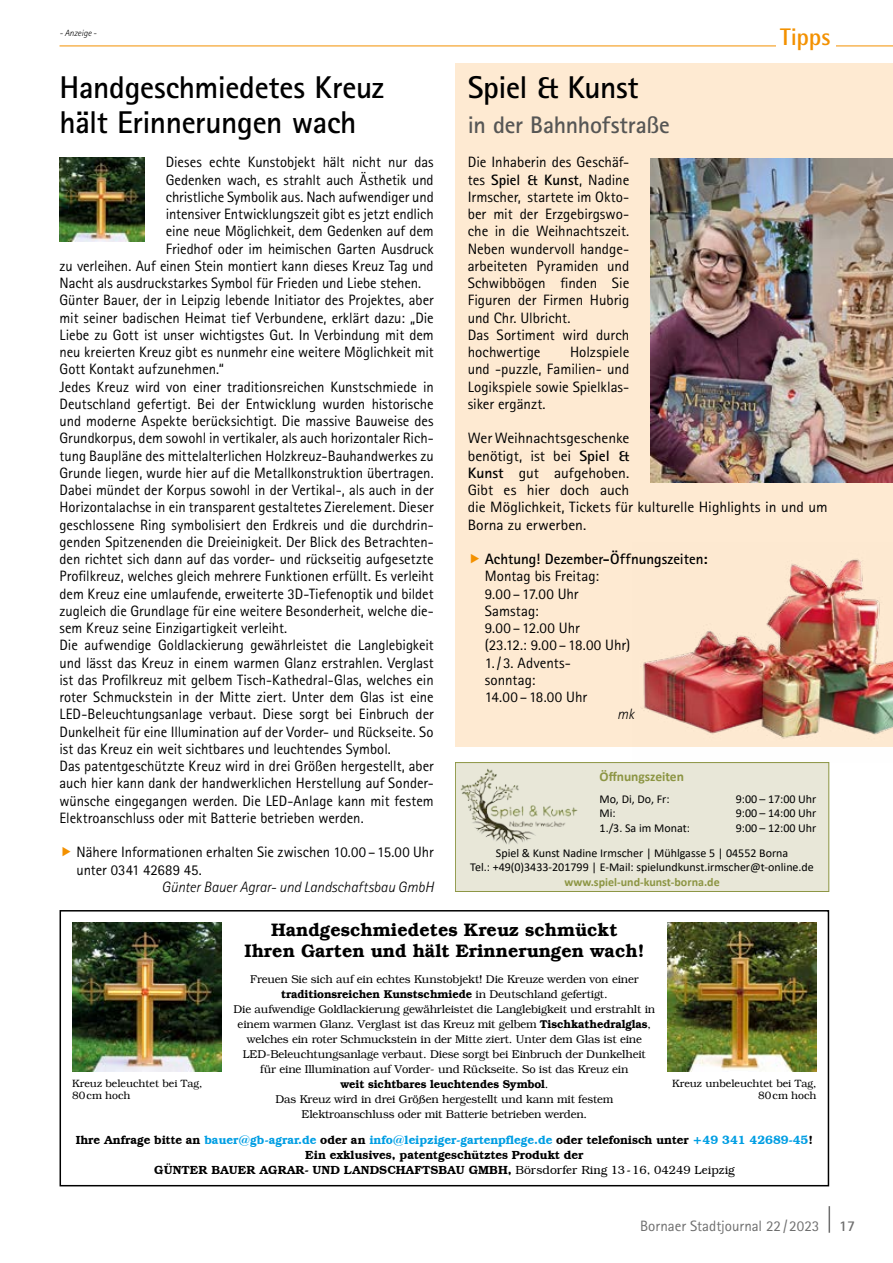
<style>
.page{position:relative;width:893px;height:1263px;background:#fff}
.page>*{position:absolute;margin:0;border:0;box-sizing:border-box;transform-origin:0 0}
.t1{font:700 31.5px/34.5px "Rotis Sans Serif Std";letter-spacing:-.01em;color:#000}
.t2{font:700 24px "Rotis Sans Serif Std";letter-spacing:-.01em;color:#565655}
.t3{font:700 24px "Rotis Semi Sans Std";letter-spacing:-.01em;color:#f39100}
.t4{font:600 18px/21.6px "Bookman";color:#000;text-align:center}
.t5{font:15px/17.2px "Rotis Sans Serif Std";letter-spacing:-.005em;color:#000}
.t6{font:15px/17.2px "Rotis Sans Serif Std";letter-spacing:-.005em;color:#000;scale:1.04 1}
.t7{font:italic 300 15px "Rotis Sans Serif Std";letter-spacing:-.005em;color:#000}
.t8{font:700 15px "Rotis Sans Serif Std";color:#000}
.t9{font:15px "Rotis Sans Serif Std";color:#6e6e6e}
.t10{font:700 15px "Rotis Sans Serif Std";color:#6e6e6e}
.t11{font:700 13.5px "Calibri";color:#8c9543}
.t12{font:600 12px/15px "Bookman IT Cby BT";color:#000;text-align:center}
.t13{font:12px/25.2px "Calibri";color:#000}
.t14{font:700 12px "Calibri";color:#8c9543}
.t15{font:300 11.25px/15px "Bookman";letter-spacing:-.01em;color:#000;text-align:center}
.t16{font:300 10.5px/12.6px "Bookman";color:#000}
.t17{font:italic 300 9px "Rotis Sans Serif Std";color:#000}
.s1{font-weight:700}
.s2{font-weight:600}
.s3{color:#009ee3}
.s4{font-weight:300}
</style>
<div class="page">
<svg style="left:829px;top:1206px;width:1px;height:27px"></svg>
<hr style="left:60px;top:46px;width:833px;height:1px;background:#f39100">
<div style="left:455px;top:64px;width:438px;height:683px;background:#feead2"></div>
<div style="left:776px;top:28px;width:59px;height:30px;background:#fff"></div>
<img style="left:72px;top:923px;width:149px;height:148px">
<img style="left:668px;top:923px;width:148px;height:148px">
<div style="left:60px;top:910px;width:769px;height:276px;border:2px solid #000"></div>
<div style="left:455px;top:762px;width:374px;height:129px;background:#e8e7d8"></div>
<div style="left:455px;top:762px;width:374px;height:130px;border:1px solid #8c9543"></div>
<img style="left:460px;top:768px;width:118px;height:76px">
<img style="left:651px;top:159px;width:242px;height:323px">
<img style="left:632px;top:559px;width:261px;height:204px">
<img style="left:60px;top:157px;width:85px;height:84px">
<p class="t17" style="left:60px;top:28px;width:39px">- Anzeige -</p>
<h1 class="t1" style="left:60px;top:70px;width:326px">Handgeschmiedetes Kreuz hält Erinnerungen wach</h1>
<p class="t5" style="left:166px;top:153px;width:269px">Dieses echte Kunstobjekt hält nicht nur das</p>
<p class="t5" style="left:166px;top:171px;width:269px">Gedenken wach, es strahlt auch Ästhetik und</p>
<p class="t5" style="left:166px;top:188px;width:269px">christliche Symbolik aus. Nach aufwendiger und</p>
<p class="t5" style="left:166px;top:205px;width:269px">intensiver Entwicklungszeit gibt es jetzt endlich</p>
<p class="t5" style="left:166px;top:222px;width:269px">eine neue Möglichkeit, dem Gedenken auf dem</p>
<p class="t5" style="left:166px;top:240px;width:269px">Friedhof oder im heimischen Garten Ausdruck</p>
<p class="t5" style="left:60px;top:257px;width:376px">zu verleihen. Auf einen Stein montiert kann dieses Kreuz Tag und</p>
<p class="t5" style="left:60px;top:274px;width:363px">Nacht als ausdruckstarkes Symbol für Frieden und Liebe stehen.</p>
<p class="t5" style="left:60px;top:291px;width:376px">Günter Bauer, der in Leipzig lebende Initiator des Projektes, aber</p>
<p class="t5" style="left:60px;top:309px;width:376px">mit seiner badischen Heimat tief Verbundene, erklärt dazu: „Die</p>
<p class="t5" style="left:60px;top:326px;width:376px">Liebe zu Gott ist unser wichtigstes Gut. In Verbindung mit dem</p>
<p class="t5" style="left:60px;top:343px;width:376px">neu kreierten Kreuz gibt es nunmehr eine weitere Möglichkeit mit</p>
<p class="t5" style="left:60px;top:360px;width:166px">Gott Kontakt aufzunehmen.“</p>
<p class="t5" style="left:60px;top:378px;width:376px">Jedes Kreuz wird von einer traditionsreichen Kunstschmiede in</p>
<p class="t5" style="left:60px;top:395px;width:376px">Deutschland gefertigt. Bei der Entwicklung wurden historische</p>
<p class="t5" style="left:60px;top:412px;width:376px">und moderne Aspekte berücksichtigt. Die massive Bauweise des</p>
<p class="t5" style="left:60px;top:429px;width:376px">Grundkorpus, dem sowohl in vertikaler, als auch horizontaler Rich-</p>
<p class="t5" style="left:60px;top:447px;width:376px">tung Baupläne des mittelalterlichen Holzkreuz-Bauhandwerkes zu</p>
<p class="t5" style="left:60px;top:464px;width:376px">Grunde liegen, wurde hier auf die Metallkonstruktion übertragen.</p>
<p class="t5" style="left:60px;top:481px;width:376px">Dabei mündet der Korpus sowohl in der Vertikal-, als auch in der</p>
<p class="t5" style="left:60px;top:498px;width:376px">Horizontalachse in ein transparent gestaltetes Zierelement. Dieser</p>
<p class="t5" style="left:60px;top:516px;width:376px">geschlossene Ring symbolisiert den Erdkreis und die durchdrin-</p>
<p class="t5" style="left:60px;top:533px;width:376px">genden Spitzenenden die Dreieinigkeit. Der Blick des Betrachten-</p>
<p class="t5" style="left:60px;top:550px;width:376px">den richtet sich dann auf das vorder- und rückseitig aufgesetzte</p>
<p class="t5" style="left:60px;top:567px;width:376px">Profilkreuz, welches gleich mehrere Funktionen erfüllt. Es verleiht</p>
<p class="t5" style="left:60px;top:585px;width:376px">dem Kreuz eine umlaufende, erweiterte 3D-Tiefenoptik und bildet</p>
<p class="t5" style="left:60px;top:602px;width:376px">zugleich die Grundlage für eine weitere Besonderheit, welche die-</p>
<p class="t5" style="left:60px;top:619px;width:229px">sem Kreuz seine Einzigartigkeit verleiht.</p>
<p class="t5" style="left:60px;top:636px;width:376px">Die aufwendige Goldlackierung gewährleistet die Langlebigkeit</p>
<p class="t5" style="left:60px;top:654px;width:376px">und lässt das Kreuz in einem warmen Glanz erstrahlen. Verglast</p>
<p class="t5" style="left:60px;top:671px;width:376px">ist das Profilkreuz mit gelbem Tisch-Kathedral-Glas, welches ein</p>
<p class="t5" style="left:60px;top:688px;width:376px">roter Schmuckstein in der Mitte ziert. Unter dem Glas ist eine</p>
<p class="t5" style="left:60px;top:705px;width:376px">LED-Beleuchtungsanlage verbaut. Diese sorgt bei Einbruch der</p>
<p class="t5" style="left:60px;top:723px;width:376px">Dunkelheit für eine Illumination auf der Vorder- und Rückseite. So</p>
<p class="t5" style="left:60px;top:740px;width:333px">ist das Kreuz ein weit sichtbares und leuchtendes Symbol.</p>
<p class="t5" style="left:60px;top:757px;width:376px">Das patentgeschützte Kreuz wird in drei Größen hergestellt, aber</p>
<p class="t5" style="left:60px;top:774px;width:376px">auch hier kann dank der handwerklichen Herstellung auf Sonder-</p>
<p class="t5" style="left:60px;top:792px;width:376px">wünsche eingegangen werden. Die LED-Anlage kann mit festem</p>
<p class="t5" style="left:60px;top:809px;width:306px">Elektroanschluss oder mit Batterie betrieben werden.</p>
<p class="t5" style="left:77px;top:843px;width:359px">Nähere Informationen erhalten Sie zwischen 10.00–15.00 Uhr unter 0341 42689 45.</p>
<p class="t7" style="left:161px;top:878px;width:274px">Günter Bauer Agrar- und Landschaftsbau GmbH</p>
<h2 class="t3" style="left:780px;top:22px;width:52px">Tipps</h2>
<h1 class="t1" style="left:468px;top:70px;width:172px">Spiel &amp; Kunst</h1>
<h2 class="t2" style="left:468px;top:109px;width:204px">in der Bahnhofstraße</h2>
<p class="t5" style="left:468px;top:153px;width:163px">Die Inhaberin des Geschäf&shy;tes <span class="s1">Spiel &amp; Kunst</span>, Nadine<br>Irmscher, startete im Okto&shy;ber mit der Erzgebirgswo&shy;che in die Weihnachtszeit.<br>Neben wundervoll handge&shy;arbeiteten Pyramiden und<br>Schwibbögen finden Sie<br>Figuren der Firmen Hubrig und Chr. Ulbricht.<br>Das Sortiment wird durch hochwertige</p>
<p class="t5" style="left:468px;top:343px;width:163px;text-align:justify;text-indent:102px">Holzspiele und -puzzle, Familien- und Logikspiele sowie Spielklas&shy;siker ergänzt.</p>
<p class="t6" style="left:468px;top:429px;width:348px">Wer Weihnachtsgeschenke<br>benötigt, ist bei <span class="s1">Spiel &amp;<br>Kunst</span> gut aufgehoben.<br>Gibt es hier doch auch<br>die Möglichkeit, Tickets für kulturelle Highlights in und um<br>Borna zu erwerben.</p>
<p class="t8" style="left:485px;top:549px;width:224px">Achtung! Dezember-Öffnungszeiten:</p>
<p class="t5" style="left:485px;top:567px;width:147px">Montag bis Freitag:<br>9.00–17.00 Uhr<br>Samstag:<br>9.00–12.00 Uhr<br>(23.12.: 9.00–18.00 Uhr)<br>1./ 3. Advents-<br>sonntag:<br>14.00–18.00 Uhr</p>
<p class="t7" style="left:617px;top:706px;width:19px">mk</p>
<p class="t11" style="left:600px;top:767px;width:86px">Öffnungszeiten</p>
<p class="t13" style="left:600px;top:786px;width:72px">Mo, Di, Do, Fr:</p>
<p class="t13" style="left:736px;top:786px;width:82px">9:00 – 17:00 Uhr</p>
<p class="t13" style="left:600px;top:800px;width:18px">Mi:</p>
<p class="t13" style="left:736px;top:800px;width:82px">9:00 – 14:00 Uhr</p>
<p class="t13" style="left:600px;top:815px;width:92px">1./3. Sa im Monat:</p>
<p class="t13" style="left:496px;top:815px;width:322px;text-indent:240px">9:00 – 12:00 Uhr<br>Spiel &amp; Kunst Nadine Irmscher | Mühlgasse 5 | 04552 Borna</p>
<p class="t13" style="left:470px;top:854px;width:345px">Tel.: +49(0)3433-201799 | E-Mail: spielundkunst.irmscher@t-online.de</p>
<p class="t14" style="left:564px;top:873px;width:157px">www.spiel-und-kunst-borna.de</p>
<p class="t4" style="left:245px;top:919px;width:401px">Handgeschmiedetes Kreuz schmückt<br>Ihren Garten und hält Erinnerungen wach!</p>
<p class="t15" style="left:233px;top:972px;width:423px">Freuen Sie sich auf ein echtes Kunstobjekt! Die Kreuze werden von einer <span class="s2">traditionsreichen Kunstschmiede</span> in Deutschland gefertigt.<br>Die aufwendige Goldlackierung gewährleistet die Langlebigkeit und erstrahlt in einem warmen Glanz. Verglast ist das Kreuz mit gelbem <span class="s2">Tischkathedralglas</span>, welches ein roter Schmuckstein in der Mitte ziert. Unter dem Glas ist eine LED-Beleuchtungsanlage verbaut. Diese sorgt bei Einbruch der Dunkelheit<br>für eine Illumination auf Vorder- und Rückseite. So ist das Kreuz ein<br><span class="s2">weit sichtbares leuchtendes Symbol</span>.<br>Das Kreuz wird in drei Größen hergestellt und kann mit festem Elektroanschluss oder mit Batterie betrieben werden.</p>
<p class="t12" style="left:76px;top:1132px;width:739px">Ihre Anfrage bitte an <span class="s3">bauer@gb-agrar.de</span> oder an <span class="s3">info@leipziger-gartenpflege.de</span> oder telefonisch unter <span class="s3">+49 341 42689-45</span>!<br>Ein exklusives, patentgeschütztes Produkt der<br>GÜNTER BAUER AGRAR- UND LANDSCHAFTSBAU GMBH, <span class="s4">Börsdorfer Ring 13-16, 04249 Leipzig</span></p>
<p class="t16" style="left:72px;top:1077px;width:132px">Kreuz beleuchtet bei Tag,<br>80cm hoch</p>
<p class="t16" style="left:672px;top:1077px;width:146px;text-align:right">Kreuz unbeleuchtet bei Tag,<br>80cm hoch</p>
<p class="t9" style="left:640px;top:1217px;width:181px">Bornaer Stadtjournal 22/2023</p>
<p class="t10" style="left:839px;top:1217px;width:18px">17</p>
</div>
